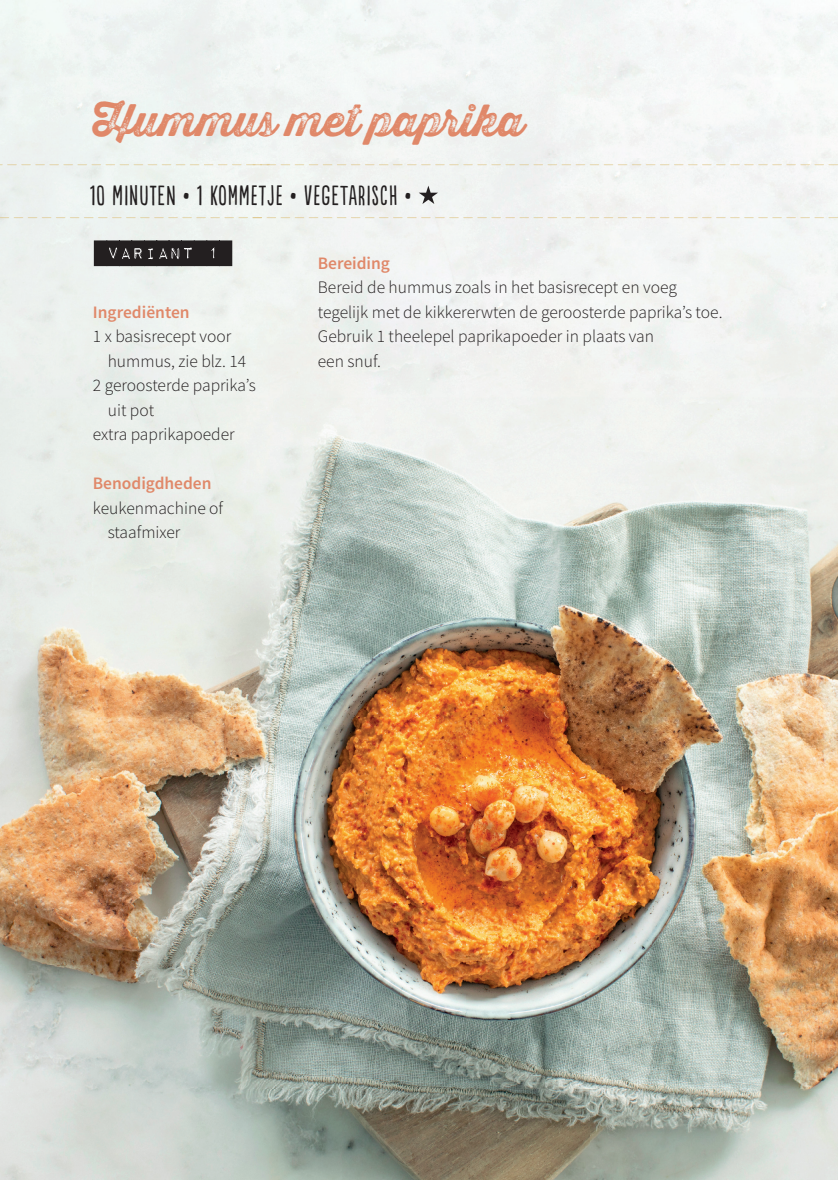
<style>
.page{position:relative;width:839px;height:1180px;background:#fff}
.page>*{position:absolute;margin:0;border:0;box-sizing:border-box;transform-origin:0 0}
.t1{font:43.75px "Thirsty Rough Bol Thr";letter-spacing:.005em;color:#e08869}
.t2{font:26.25px "Populaire";letter-spacing:.05em;color:#231f20}
.t3{font:17.5px/24.5px "Source Sans Variable";letter-spacing:.005em;color:#231f20}
.t4{font:17.5px "Source Sans Variable";letter-spacing:.03em;color:#e08869}
</style>
<div class="page">
<img style="left:0;top:0;width:837px;height:1180px">
<svg style="left:94px;top:240px;width:138px;height:26px;background:#312d2e"></svg>
<svg style="left:0;top:165px;width:838px;height:1px"></svg>
<svg style="left:0;top:217px;width:838px;height:1px"></svg>
<svg style="left:419px;top:186px;width:19px;height:18px"></svg>
<h1 class="t1" style="left:92px;top:87px;width:433px">Hummus met paprika</h1>
<h2 class="t2" style="left:90px;top:181px;width:322px">1O MINUTEN • 1 KOMMETJE • VEGETARISCH •</h2>
<p class="t4" style="left:93px;top:301px;width:98px">Ingrediënten</p>
<p class="t3" style="left:93px;top:324px;width:140px">1 x basisrecept voor</p>
<p class="t3" style="left:108px;top:349px;width:140px">hummus, zie blz. 14</p>
<p class="t3" style="left:93px;top:373px;width:164px">2 geroosterde paprika’s</p>
<p class="t3" style="left:108px;top:398px;width:48px">uit pot</p>
<p class="t3" style="left:93px;top:422px;width:143px">extra paprikapoeder</p>
<p class="t4" style="left:93px;top:473px;width:120px">Benodigdheden</p>
<p class="t3" style="left:108px;top:496px;width:117px;text-indent:-15px">keukenmachine of staafmixer</p>
<p class="t4" style="left:318px;top:252px;width:73px">Bereiding</p>
<p class="t3" style="left:318px;top:275px;width:406px">Bereid de hummus zoals in het basisrecept en voeg tegelijk met de kikkererwten de geroosterde paprika’s toe.<br>Gebruik 1 theelepel paprikapoeder in plaats van<br>een snuf.</p>
</div>
